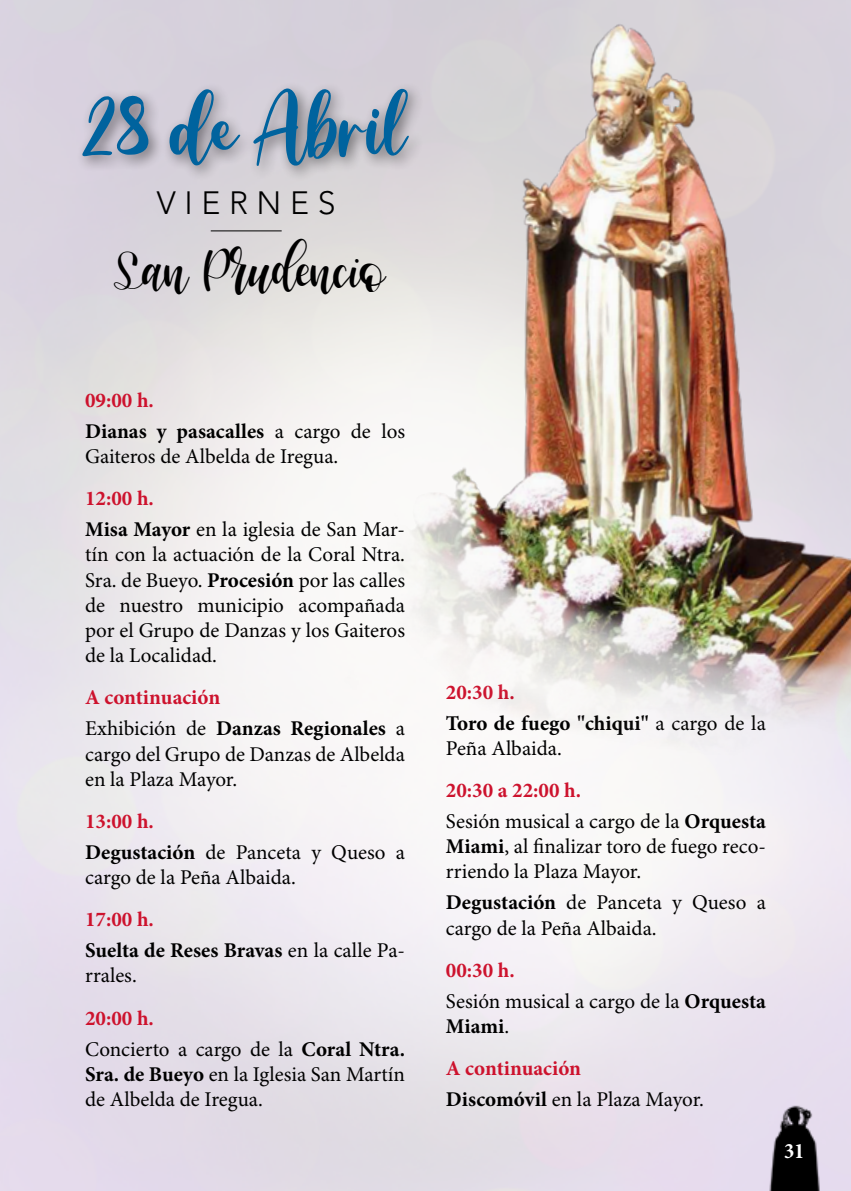
<style>
.page{position:relative;width:851px;height:1191px;background:#fff}
.page>*{position:absolute;margin:0;border:0;box-sizing:border-box;transform-origin:0 0}
.t1{font:80px "Amelya";color:#00639e}
.t2{font:48px "harley";color:#000}
.t3{font:300 32px "Avenir LT Std";letter-spacing:.27em;color:#000}
.t4{font:700 condensed 22px "Minion Pro";color:#fff}
.t5{font:21px/25.2px "Minion Pro";color:#000}
.t6{font:700 21px/30.8px "Minion Pro";color:#000}
.t7{font:700 21px/42.2px "Minion Pro";color:#cd122d}
.s1{color:#cd122d}
.s2{font-weight:400}
.s3{font-weight:700;color:#cd122d}
.s4{font-weight:700}
.s5{color:#000}
.s6{font-weight:400;color:#000}
</style>
<div class="page">
<img style="left:768px;top:1106px;width:51px;height:85px">
<div style="left:75px;top:82px;width:349px;height:100px;background:#000;opacity:.5"></div>
<hr style="left:211px;top:230px;width:70px;height:1px;background:#000">
<img style="left:288px;top:18px;width:562px;height:834px">
<h1 class="t1" style="left:85px;top:84px;width:323px">28 de Abril</h1>
<h3 class="t3" style="left:157px;top:184px;width:180px">VIERNES</h3>
<h2 class="t2" style="left:113px;top:247px;width:275px">San Prudencio</h2>
<p class="t6" style="left:85px;top:384px;width:321px"><span class="s1">09:00 h.<br></span>Dianas y pasacalles <span class="s2">a cargo de los</span></p>
<p class="t5" style="left:85px;top:444px;width:255px">Gaiteros de Albelda de Iregua.</p>
<p class="t5" style="left:85px;top:484px;width:321px;line-height:30.8px"><span class="s3">12:00 h.<br></span><span class="s4">Misa Mayor</span> en la iglesia de San Mar-</p>
<p class="t5" style="left:85px;top:543px;width:321px;text-align:justify">tín con la actuación de la Coral Ntra.<br>Sra. de Bueyo. <span class="s4">Procesión</span> por las calles de nuestro municipio acompañada por el Grupo de Danzas y los Gaiteros de la Localidad.</p>
<p class="t6" style="left:85px;top:682px;width:321px"><span class="s1">A continuación<br></span><span class="s2">Exhibición de</span> Danzas Regionales <span class="s2">a</span></p>
<p class="t5" style="left:85px;top:742px;width:321px">cargo del Grupo de Danzas de Albelda en la Plaza Mayor.</p>
<p class="t5" style="left:85px;top:806px;width:321px;line-height:30.8px"><span class="s3">13:00 h.<br></span><span class="s4">Degustación</span> de Panceta y Queso a</p>
<p class="t5" style="left:85px;top:865px;width:212px">cargo de la Peña Albaida.</p>
<p class="t6" style="left:85px;top:904px;width:321px"><span class="s1">17:00 h.<br></span>Suelta de Reses Bravas <span class="s2">en la calle Pa-</span></p>
<p class="t5" style="left:85px;top:964px;width:53px">rrales.</p>
<p class="t5" style="left:85px;top:1003px;width:321px;line-height:30.8px"><span class="s3">20:00 h.<br></span>Concierto a cargo de la <span class="s4">Coral Ntra.</span></p>
<p class="t5" style="left:85px;top:1062px;width:321px"><span class="s4">Sra. de Bueyo</span> en la Iglesia San Martín de Albelda de Iregua.</p>
<p class="t6" style="left:446px;top:676px;width:321px"><span class="s1">20:30 h.<br></span>Toro de fuego "chiqui" <span class="s2">a cargo de la</span></p>
<p class="t5" style="left:446px;top:736px;width:117px">Peña Albaida.</p>
<p class="t5" style="left:446px;top:776px;width:321px;line-height:30.8px"><span class="s3">20:30 a 22:00 h.<br></span>Sesión musical a cargo de la <span class="s4">Orquesta</span></p>
<p class="t5" style="left:446px;top:834px;width:321px"><span class="s4">Miami</span>, al finalizar toro de fuego reco&shy;rriendo la Plaza Mayor.</p>
<p class="t5" style="left:446px;top:891px;width:321px"><span class="s4">Degustación</span> de Panceta y Queso a cargo de la Peña Albaida.</p>
<p class="t5" style="left:446px;top:955px;width:321px;line-height:30.8px"><span class="s3">00:30 h.<br></span>Sesión musical a cargo de la <span class="s4">Orquesta</span></p>
<p class="t7" style="left:446px;top:1004px;width:137px"><span class="s5">Miami</span><span class="s6">.<br></span>A continuación</p>
<p class="t5" style="left:446px;top:1087px;width:259px"><span class="s4">Discomóvil</span> en la Plaza Mayor.</p>
<p class="t4" style="left:783px;top:1135px;width:22px">31</p>
</div>
